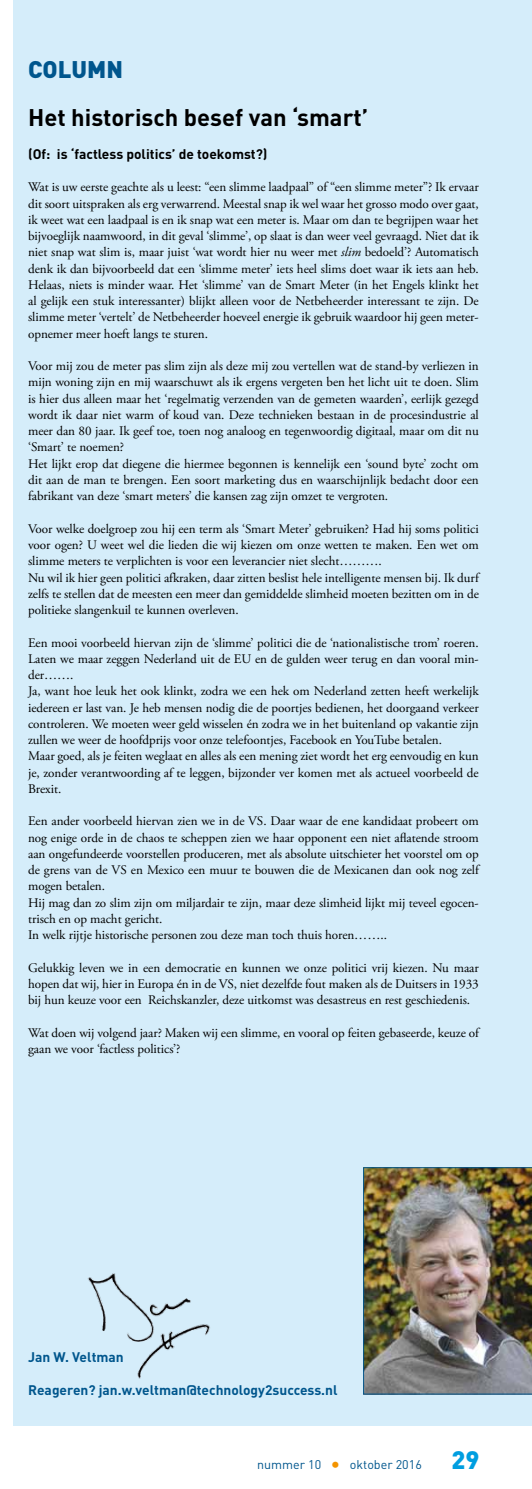
<style>
.page{position:relative;width:532px;height:1489px;background:#fff}
.page>*{position:absolute;margin:0;border:0;box-sizing:border-box;transform-origin:0 0}
.t1{font:700 23.75px "DIN";color:#000}
.t2{font:900 23.75px "DIN";color:#00568d}
.t3{font:700 13.75px "DIN";color:#00568d}
.t4{font:700 13.75px "DIN";color:#000}
.t5{font:13.12px/16.2px "Adobe Garamond Pro";letter-spacing:-.005em;color:#000}
.t6{font:12.5px "DIN";color:#00568d}
.s1{font-style:italic}
.s2{font-size:18.75px;color:#f39400}
.s3{font-weight:900;font-size:25px;color:#009ee0}
</style>
<div class="page">
<div style="left:14px;top:0;width:517px;height:1425px;background:#d5edfa"></div>
<img style="left:87px;top:1273px;width:123px;height:106px">
<img style="left:363px;top:1167px;width:168px;height:227px">
<h1 class="t2" style="left:28px;top:53px;width:96px">COLUMN</h1>
<h1 class="t1" style="left:28px;top:102px;width:341px">Het historisch besef van ‘smart’</h1>
<p class="t4" style="left:28px;top:145px;width:241px">(Of: is ‘factless politics’ de toekomst?)</p>
<p class="t5" style="left:28px;top:179px;width:452px;text-align:justify">Wat is uw eerste geachte als u leest: “een slimme laadpaal” of “een slimme meter”? Ik ervaar dit soort uitspraken als erg verwarrend. Meestal snap ik wel waar het grosso modo over gaat, ik weet wat een laadpaal is en ik snap wat een meter is. Maar om dan te begrijpen waar het bijvoeglijk naamwoord, in dit geval ‘slimme’, op slaat is dan weer veel gevraagd. Niet dat ik niet snap wat slim is, maar juist ‘wat wordt hier nu weer met <span class="s1">slim</span> bedoeld’? Automatisch denk ik dan bijvoorbeeld dat een ‘slimme meter’ iets heel slims doet waar ik iets aan heb.<br>Helaas, niets is minder waar. Het ‘slimme’ van de Smart Meter (in het Engels klinkt het al gelijk een stuk interessanter) blijkt alleen voor de Netbeheerder interessant te zijn. De slimme meter ‘vertelt’ de Netbeheerder hoeveel energie ik gebruik waardoor hij geen meter&shy;opnemer meer hoeft langs te sturen.</p>
<p class="t5" style="left:28px;top:358px;width:452px">Voor mij zou de meter pas slim zijn als deze mij zou vertellen wat de stand-by verliezen in mijn woning zijn en mij waarschuwt als ik ergens vergeten ben het licht uit te doen. Slim is hier dus alleen maar het ‘regelmatig verzenden van de gemeten waarden’, eerlijk gezegd wordt ik daar niet warm of koud van. Deze technieken bestaan in de procesindustrie al meer dan 80 jaar. Ik geef toe, toen nog analoog en tegenwoordig digitaal, maar om dit nu ‘Smart’ te noemen?<br>Het lijkt erop dat diegene die hiermee begonnen is kennelijk een ‘sound byte’ zocht om dit aan de man te brengen. Een soort marketing dus en waarschijnlijk bedacht door een fabrikant van deze ‘smart meters’ die kansen zag zijn omzet te vergroten.</p>
<p class="t5" style="left:28px;top:521px;width:452px">Voor welke doelgroep zou hij een term als ‘Smart Meter’ gebruiken? Had hij soms politici voor ogen? U weet wel die lieden die wij kiezen om onze wetten te maken. Een wet om slimme meters te verplichten is voor een leverancier niet slecht……….<br>Nu wil ik hier geen politici afkraken, daar zitten beslist hele intelligente mensen bij. Ik durf zelfs te stellen dat de meesten een meer dan gemiddelde slimheid moeten bezitten om in de politieke slangenkuil te kunnen overleven.</p>
<p class="t5" style="left:28px;top:634px;width:452px">Een mooi voorbeeld hiervan zijn de ‘slimme’ politici die de ‘nationalistische trom’ roeren.<br>Laten we maar zeggen Nederland uit de EU en de gulden weer terug en dan vooral min&shy;der…….<br>Ja, want hoe leuk het ook klinkt, zodra we een hek om Nederland zetten heeft werkelijk iedereen er last van. Je heb mensen nodig die de poortjes bedienen, het doorgaand verkeer controleren. We moeten weer geld wisselen én zodra we in het buitenland op vakantie zijn zullen we weer de hoofdprijs voor onze telefoontjes, Facebook en YouTube betalen.<br>Maar goed, als je feiten weglaat en alles als een mening ziet wordt het erg eenvoudig en kun je, zonder verantwoording af te leggen, bijzonder ver komen met als actueel voorbeeld de Brexit.</p>
<p class="t5" style="left:28px;top:813px;width:452px">Een ander voorbeeld hiervan zien we in de VS. Daar waar de ene kandidaat probeert om nog enige orde in de chaos te scheppen zien we haar opponent een niet aflatende stroom aan ongefundeerde voorstellen produceren, met als absolute uitschieter het voorstel om op de grens van de VS en Mexico een muur te bouwen die de Mexicanen dan ook nog zelf mogen betalen.<br>Hij mag dan zo slim zijn om miljardair te zijn, maar deze slimheid lijkt mij teveel egocen&shy;trisch en op macht gericht.<br>In welk rijtje historische personen zou deze man toch thuis horen……..</p>
<p class="t5" style="left:28px;top:959px;width:452px;text-align:justify">Gelukkig leven we in een democratie en kunnen we onze politici vrij kiezen. Nu maar hopen dat wij, hier in Europa én in de VS, niet dezelfde fout maken als de Duitsers in 1933 bij hun keuze voor een Reichskanzler, deze uitkomst was desastreus en rest geschiedenis.</p>
<p class="t5" style="left:28px;top:1024px;width:452px">Wat doen wij volgend jaar? Maken wij een slimme, en vooral op feiten gebaseerde, keuze of gaan we voor ‘factless politics’?</p>
<p class="t3" style="left:28px;top:1347px;width:97px">Jan W. Veltman</p>
<p class="t3" style="left:28px;top:1380px;width:311px">Reageren? jan.w.veltman@technology2success.nl</p>
<p class="t6" style="left:257px;top:1456px;width:223px">nummer 10 <span class="s2">•</span> oktober 2016 <span class="s3">29</span></p>
</div>
